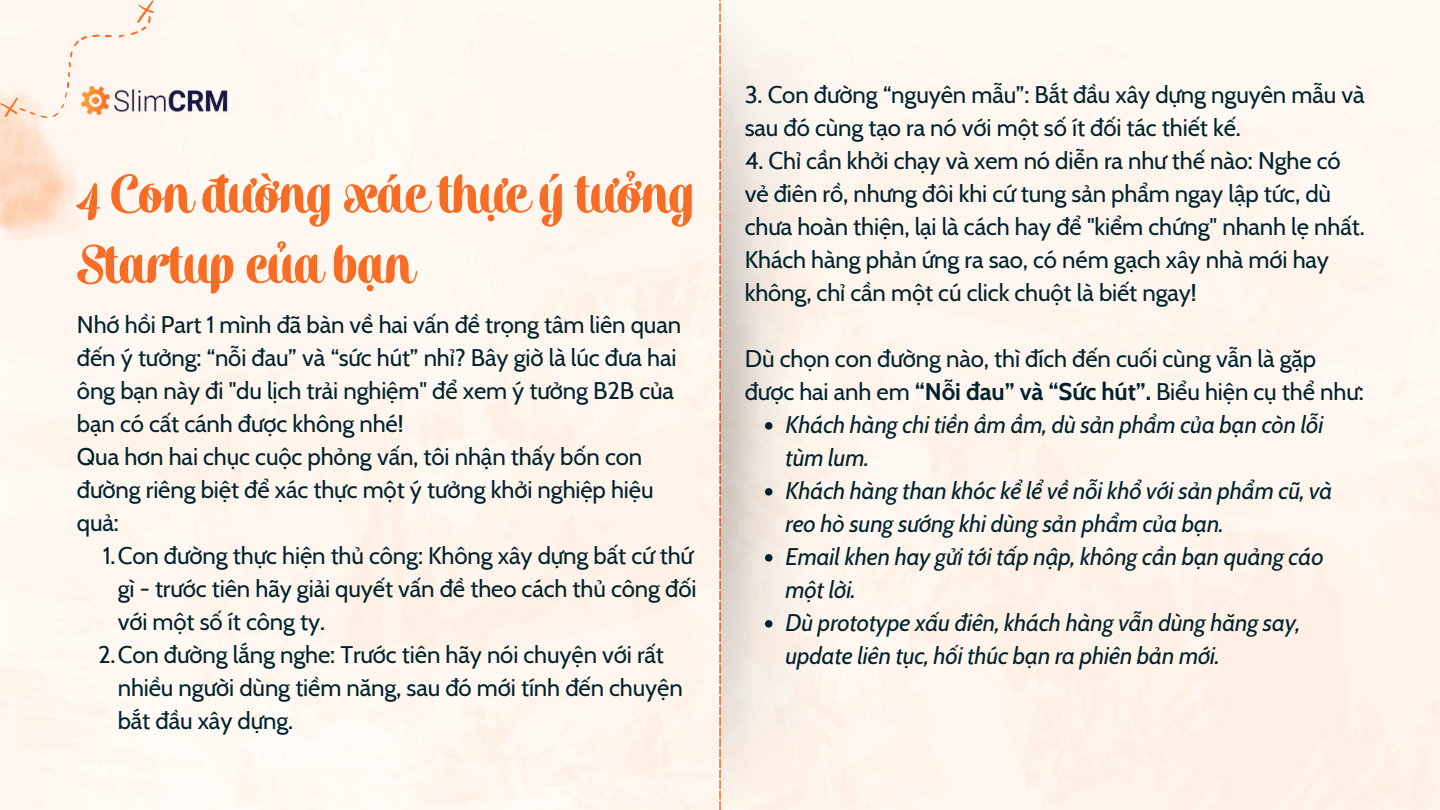
<style>
.page{position:relative;width:1440px;height:810px;background:#fff}
.page>*{position:absolute;margin:0;border:0;box-sizing:border-box;transform-origin:0 0}
.t1{font:700 76.2px/70.5px "SVN Alek";color:#f76d26}
.t2{font:24px/33px "Cabin";letter-spacing:-.005em;color:#00232e}
.t3{font:italic 24px "Cabin";letter-spacing:-.005em;color:#00232e}
.s1{font-weight:700}
</style>
<div class="page">
<img style="left:112px;top:81px;width:120px;height:37px">
<img style="left:0;top:118px;width:96px;height:135px">
<svg style="left:719px;top:0;width:1px;height:810px"></svg>
<img style="left:720px;top:0;width:132px;height:810px">
<svg style="left:131px;top:0;width:23px;height:35px"></svg>
<svg style="left:119px;top:35px;width:6px;height:3px"></svg>
<svg style="left:0;top:35px;width:112px;height:83px"></svg>
<svg style="left:765px;top:422px;width:7px;height:8px"></svg>
<svg style="left:765px;top:488px;width:7px;height:8px"></svg>
<svg style="left:765px;top:554px;width:7px;height:8px"></svg>
<svg style="left:765px;top:620px;width:7px;height:8px"></svg>
<h1 class="t1" style="left:77px;top:158px;width:620px">4Conđường xác thựcýtưởng<br>Startupcủabạn</h1>
<p class="t2" style="left:77px;top:308px;width:606px">Nhớ hồi Part 1 mình đã bàn về hai vấn đề trọng tâm liên quan đến ý tưởng: “nỗi đau” và “sức hút” nhỉ? Bây giờ là lúc đưa hai ông bạn này đi "du lịch trải nghiệm" để xem ý tưởng B2B của bạn có cất cánh được không nhé!<br>Qua hơn hai chục cuộc phỏng vấn, tôi nhận thấy bốn con đường riêng biệt để xác thực một ý tưởng khởi nghiệp hiệu quả:</p>
<p class="t2" style="left:103px;top:539px;width:592px">1.Con đường thực hiện thủ công: Không xây dựng bất cứ thứ</p>
<p class="t2" style="left:118px;top:572px;width:580px">gì - trước tiên hãy giải quyết vấn đề theo cách thủ công đối</p>
<p class="t2" style="left:118px;top:605px;width:209px">với một số ít công ty.</p>
<p class="t2" style="left:98px;top:638px;width:567px">2.Con đường lắng nghe: Trước tiên hãy nói chuyện với rất</p>
<p class="t2" style="left:118px;top:671px;width:567px">nhiều người dùng tiềm năng, sau đó mới tính đến chuyện</p>
<p class="t2" style="left:118px;top:704px;width:177px">bắt đầu xây dựng.</p>
<p class="t2" style="left:745px;top:78px;width:621px">3. Con đường “nguyên mẫu”: Bắt đầu xây dựng nguyên mẫu và sau đó cùng tạo ra nó với một số ít đối tác thiết kế.</p>
<p class="t2" style="left:745px;top:144px;width:621px">4. Chỉ cần khởi chạy và xem nó diễn ra như thế nào: Nghe có vẻ điên rồ, nhưng đôi khi cứ tung sản phẩm ngay lập tức, dù chưa hoàn thiện, lại là cách hay để "kiểm chứng" nhanh lẹ nhất.<br>Khách hàng phản ứng ra sao, có ném gạch xây nhà mới hay không, chỉ cần một cú click chuột là biết ngay!</p>
<p class="t2" style="left:745px;top:342px;width:573px">Dù chọn con đường nào, thì đích đến cuối cùng vẫn là gặp</p>
<p class="t2" style="left:745px;top:375px;width:621px">được hai anh em <span class="s1">“Nỗi đau” và “Sức hút”.</span> Biểu hiện cụ thể như:</p>
<p class="t3" style="left:786px;top:410px;width:539px">Khách hàng chi tiền ầm ầm, dù sản phẩm của bạn còn lỗi</p>
<p class="t3" style="left:786px;top:443px;width:85px">tùm lum.</p>
<p class="t3" style="left:786px;top:476px;width:549px">Khách hàng than khóc kể lể về nỗi khổ với sản phẩm cũ, và</p>
<p class="t3" style="left:786px;top:509px;width:440px">reo hò sung sướng khi dùng sản phẩm của bạn.</p>
<p class="t3" style="left:786px;top:542px;width:540px">Email khen hay gửi tới tấp nập, không cần bạn quảng cáo</p>
<p class="t3" style="left:786px;top:575px;width:72px">một lời.</p>
<p class="t3" style="left:786px;top:608px;width:516px">Dù prototype xấu điên, khách hàng vẫn dùng hăng say,</p>
<p class="t3" style="left:786px;top:641px;width:436px">update liên tục, hối thúc bạn ra phiên bản mới.</p>
</div>
